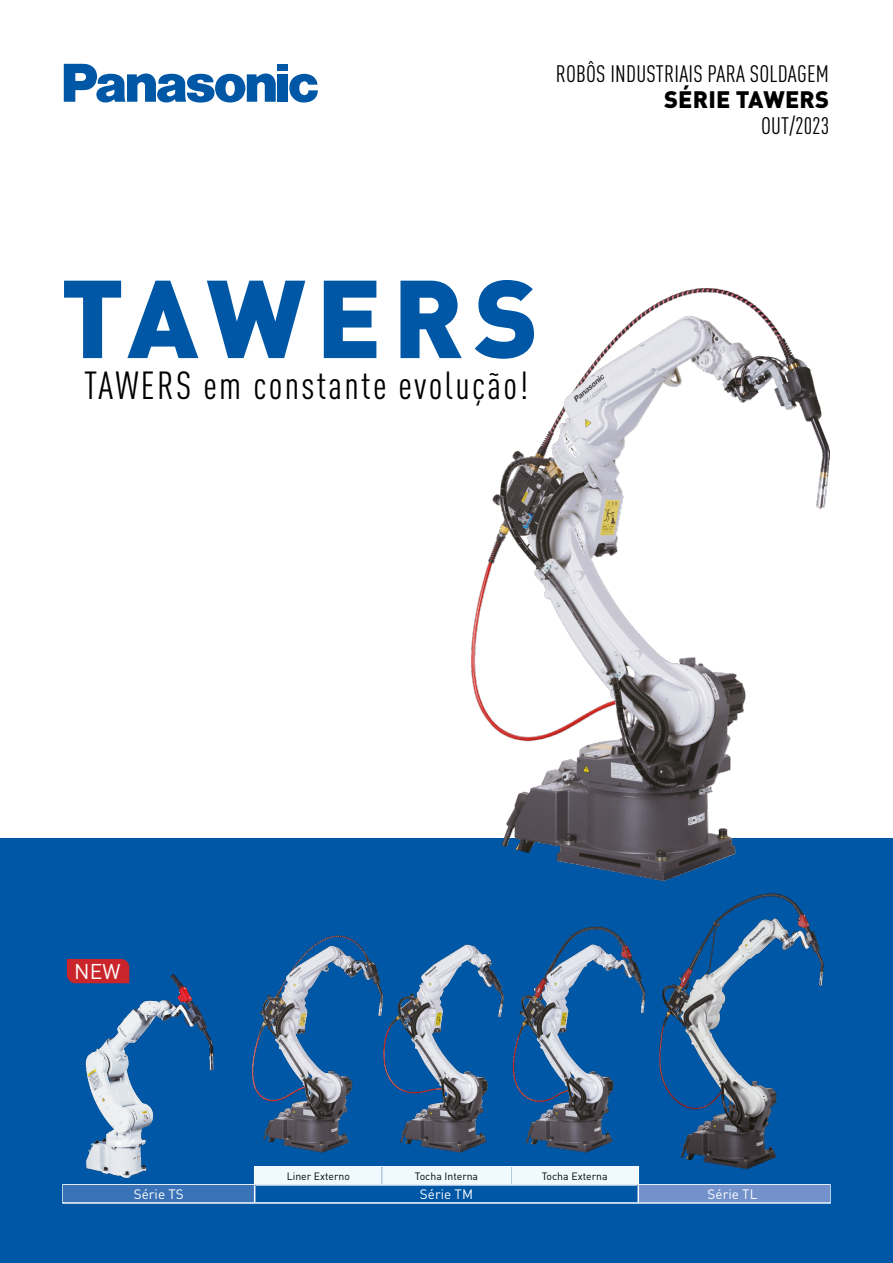
<style>
.page{position:relative;width:893px;height:1263px;background:#fff}
.page>*{position:absolute;margin:0;border:0;box-sizing:border-box;transform-origin:0 0}
.t1{font:900 108.75px "DINOT";letter-spacing:.095em;color:#0057a5}
.t2{font:condensed 38.55px "DINOT";letter-spacing:.06em;color:#000}
.t3{font:condensed 23.55px "DINOT";letter-spacing:.01em;color:#000}
.t4{font:900 23.55px "DINOT";letter-spacing:.01em;color:#000}
.t5{font:21.15px "DINOT";color:#fff}
.t6{font:13.5px "DINOT";color:#fff}
.t7{font:10.5px "DINOT";color:#000}
</style>
<div class="page">
<div style="left:0;top:838px;width:893px;height:425px;background:#0057a5"></div>
<img style="left:66px;top:958px;width:131px;height:207px">
<img style="left:197px;top:939px;width:127px;height:214px">
<img style="left:324px;top:935px;width:135px;height:218px">
<img style="left:459px;top:926px;width:173px;height:227px">
<img style="left:632px;top:880px;width:192px;height:285px">
<svg style="left:64px;top:64px;width:212px;height:39px"></svg>
<div style="left:278px;top:74px;width:10px;height:28px;background:#0057a5"></div>
<div style="left:278px;top:64px;width:10px;height:7px;background:#0057a5"></div>
<svg style="left:289px;top:74px;width:29px;height:29px"></svg>
<img style="left:472px;top:288px;width:357px;height:592px">
<svg style="left:67px;top:959px;width:62px;height:24px"></svg>
<svg style="left:62px;top:1165px;width:769px;height:39px"></svg>
<p class="t3" style="left:556px;top:60px;width:275px">ROBÔS INDUSTRIAIS PARA SOLDAGEM</p>
<p class="t3" style="left:761px;top:112px;width:70px">OUT/2023</p>
<p class="t4" style="left:664px;top:84px;width:167px">SÉRIE TAWERS</p>
<h1 class="t1" style="left:61px;top:246px;width:479px">TAWERS</h1>
<h2 class="t2" style="left:84px;top:363px;width:446px">TAWERS em constante evolução!</h2>
<p class="t5" style="left:74px;top:958px;width:48px">NEW</p>
<p class="t7" style="left:287px;top:1169px;width:65px">Liner Externo</p>
<p class="t7" style="left:415px;top:1169px;width:65px">Tocha Interna</p>
<p class="t7" style="left:542px;top:1169px;width:67px">Tocha Externa</p>
<p class="t6" style="left:134px;top:1186px;width:52px">Série TS</p>
<p class="t6" style="left:420px;top:1186px;width:55px">Série TM</p>
<p class="t6" style="left:708px;top:1186px;width:51px">Série TL</p>
</div>
